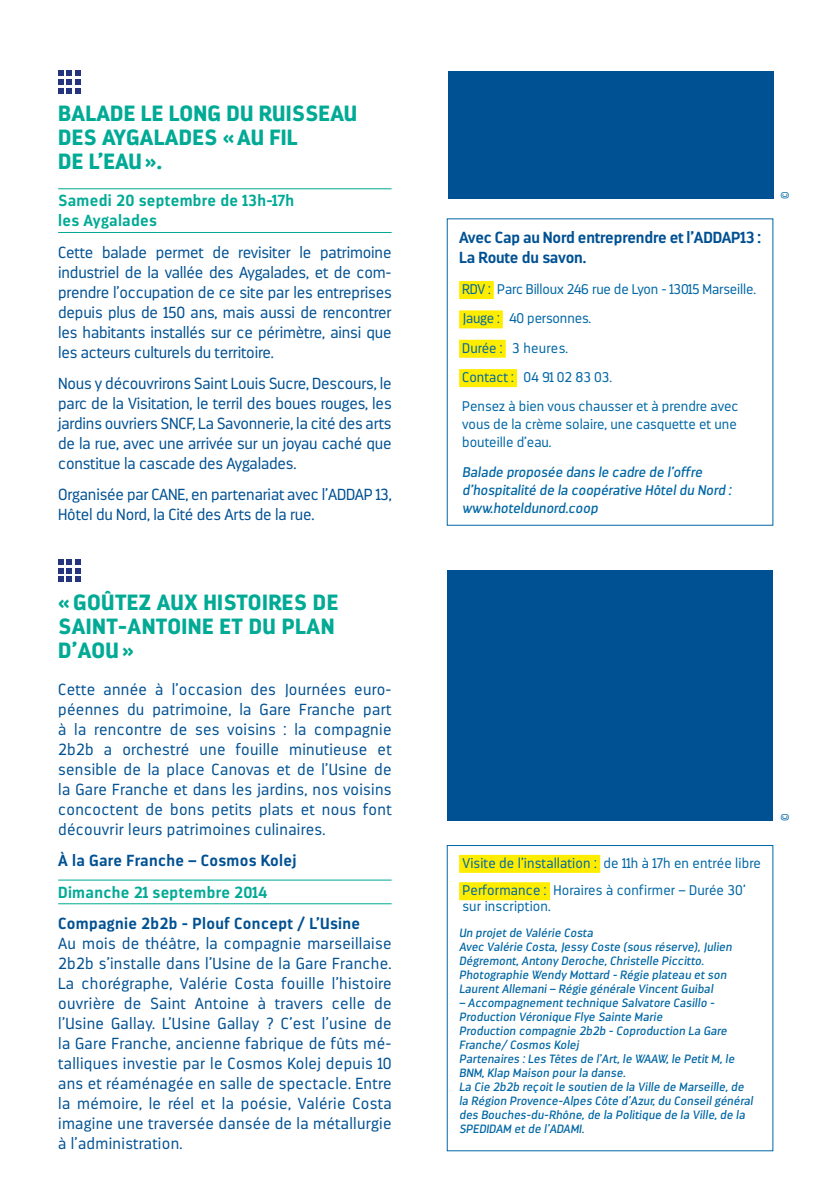
<style>
.page{position:relative;width:840px;height:1191px;background:#fff}
.page>*{position:absolute;margin:0;border:0;box-sizing:border-box;transform-origin:0 0}
.t1{font:900 22px/24px "Darwin";letter-spacing:.01em;color:#00aa95}
.t2{font:300 16px/20px "Darwin";letter-spacing:-.01em;color:#005193;text-align:justify}
.t3{font:700 16px/20px "Darwin";letter-spacing:-.01em;color:#005193}
.t4{font:700 16px/20px "Darwin";letter-spacing:.02em;color:#00aa95}
.t5{font:700 16px "Darwin";letter-spacing:.02em;color:#005193}
.t6{font:300 14px/29.4px "Darwin";color:#0067a5}
.t7{font:italic 14px/18px "Darwin";color:#0067a5}
.t8{font:italic 12px/14px "Darwin";letter-spacing:.01em;color:#0067a5}
.t9{font:300 11px "Darwin";color:#0067a5}
</style>
<div class="page">
<svg style="left:58px;top:71px;width:22px;height:22px"></svg>
<hr style="left:58px;top:188px;width:333px;height:1px;background:#00aa95">
<hr style="left:58px;top:232px;width:333px;height:1px;background:#00aa95">
<div style="left:459px;top:281px;width:34px;height:18px;background:#ffed00"></div>
<div style="left:459px;top:310px;width:43px;height:18px;background:#ffed00"></div>
<div style="left:459px;top:340px;width:46px;height:18px;background:#ffed00"></div>
<div style="left:459px;top:369px;width:57px;height:18px;background:#ffed00"></div>
<div style="left:459px;top:855px;width:141px;height:18px;background:#ffed00"></div>
<div style="left:459px;top:882px;width:90px;height:18px;background:#ffed00"></div>
<svg style="left:58px;top:559px;width:22px;height:22px"></svg>
<hr style="left:58px;top:879px;width:333px;height:1px;background:#00aa95">
<hr style="left:58px;top:903px;width:333px;height:1px;background:#00aa95">
<div style="left:447px;top:71px;width:326px;height:127px;background:#005193"></div>
<div style="left:446px;top:570px;width:326px;height:251px;background:#005193"></div>
<h1 class="t1" style="left:58px;top:102px;width:300px">BALADE LE LONG DU RUISSEAU<br>DES AYGALADES « AU FIL<br>DE L’EAU».</h1>
<p class="t4" style="left:58px;top:191px;width:237px">Samedi 20 septembre de 13h-17h les Aygalades</p>
<p class="t2" style="left:58px;top:242px;width:335px">Cette balade permet de revisiter le patrimoine industriel de la vallée des Aygalades, et de com&shy;prendre l’occupation de ce site par les entreprises depuis plus de 150 ans, mais aussi de rencontrer les habitants installés sur ce périmètre, ainsi que les acteurs culturels du territoire.</p>
<p class="t2" style="left:58px;top:373px;width:335px">Nous y découvrirons Saint Louis Sucre, Descours, le parc de la Visitation, le terril des boues rouges, les jardins ouvriers SNCF, La Savonnerie, la cité des arts de la rue, avec une arrivée sur un joyau caché que constitue la cascade des Aygalades.</p>
<p class="t2" style="left:58px;top:485px;width:335px">Organisée par CANE, en partenariat avec l’ADDAP 13,<br>Hôtel du Nord, la Cité des Arts de la rue.</p>
<h1 class="t1" style="left:58px;top:590px;width:281px">« GOÛTEZ AUX HISTOIRES DE<br>SAINT-ANTOINE ET DU PLAN<br>D’AOU »</h1>
<p class="t2" style="left:58px;top:679px;width:335px">Cette année à l’occasion des Journées euro&shy;péennes du patrimoine, la Gare Franche part à la rencontre de ses voisins : la compagnie 2b2b a orchestré une fouille minutieuse et sensible de la place Canovas et de l’Usine de la Gare Franche et dans les jardins, nos voisins concoctent de bons petits plats et nous font découvrir leurs patrimoines culinaires.</p>
<p class="t3" style="left:58px;top:850px;width:239px">À la Gare Franche – Cosmos Kolej</p>
<p class="t4" style="left:58px;top:882px;width:210px">Dimanche 21 septembre 2014</p>
<p class="t5" style="left:58px;top:913px;width:303px">Compagnie 2b2b - Plouf Concept / L’Usine</p>
<p class="t2" style="left:58px;top:933px;width:335px">Au mois de théâtre, la compagnie marseillaise 2b2b s’installe dans l’Usine de la Gare Franche.<br>La chorégraphe, Valérie Costa fouille l’histoire ouvrière de Saint Antoine à travers celle de l’Usine Gallay. L’Usine Gallay ? C’est l’usine de la Gare Franche, ancienne fabrique de fûts mé&shy;talliques investie par le Cosmos Kolej depuis 10 ans et réaménagée en salle de spectacle. Entre la mémoire, le réel et la poésie, Valérie Costa imagine une traversée dansée de la métallurgie à l’administration.</p>
<p class="t3" style="left:459px;top:227px;width:303px">Avec Cap au Nord entreprendre et l’ADDAP13 :<br>La Route du savon.</p>
<p class="t6" style="left:462px;top:274px;width:295px">RDV : Parc Billoux 246 rue de Lyon - 13015 Marseille.<br>Jauge : 40 personnes.<br>Durée : 3 heures.<br>Contact : 04 91 02 83 03.<br>Pensez à bien vous chausser et à prendre avec</p>
<p class="t6" style="left:462px;top:416px;width:276px;line-height:18px">vous de la crème solaire, une casquette et une bouteille d’eau.</p>
<p class="t7" style="left:462px;top:463px;width:270px">Balade proposée dans le cadre de l’offre d’hospitalité de la coopérative Hôtel du Nord : www.hoteldunord.coop</p>
<p class="t9" style="left:778px;top:198px;width:9px;rotate:-90deg">©</p>
<p class="t6" style="left:462px;top:849px;width:300px;line-height:27.4px">Visite de l’installation : de 11h à 17h en entrée libre<br>Performance : Horaires à confirmer – Durée 30’</p>
<p class="t6" style="left:462px;top:891px;width:90px">sur inscription.</p>
<p class="t8" style="left:459px;top:925px;width:274px">Un projet de Valérie Costa<br>Avec Valérie Costa, Jessy Coste (sous réserve), Julien Dégremont, Antony Deroche, Christelle Piccitto.<br>Photographie Wendy Mottard - Régie plateau et son Laurent Allemani – Régie générale Vincent Guibal</p>
<p class="t8" style="left:459px;top:995px;width:295px">– Accompagnement technique Salvatore Casillo - Production Véronique Flye Sainte Marie<br>Production compagnie 2b2b - Coproduction La Gare Franche/ Cosmos Kolej<br>Partenaires : Les Têtes de l’Art, le WAAW, le Petit M, le BNM, Klap Maison pour la danse.<br>La Cie 2b2b reçoit le soutien de la Ville de Marseille, de la Région Provence-Alpes Côte d’Azur, du Conseil général des Bouches-du-Rhône, de la Politique de la Ville, de la SPEDIDAM et de l’ADAMI.</p>
<p class="t9" style="left:778px;top:821px;width:9px;rotate:-90deg">©</p>
</div>
